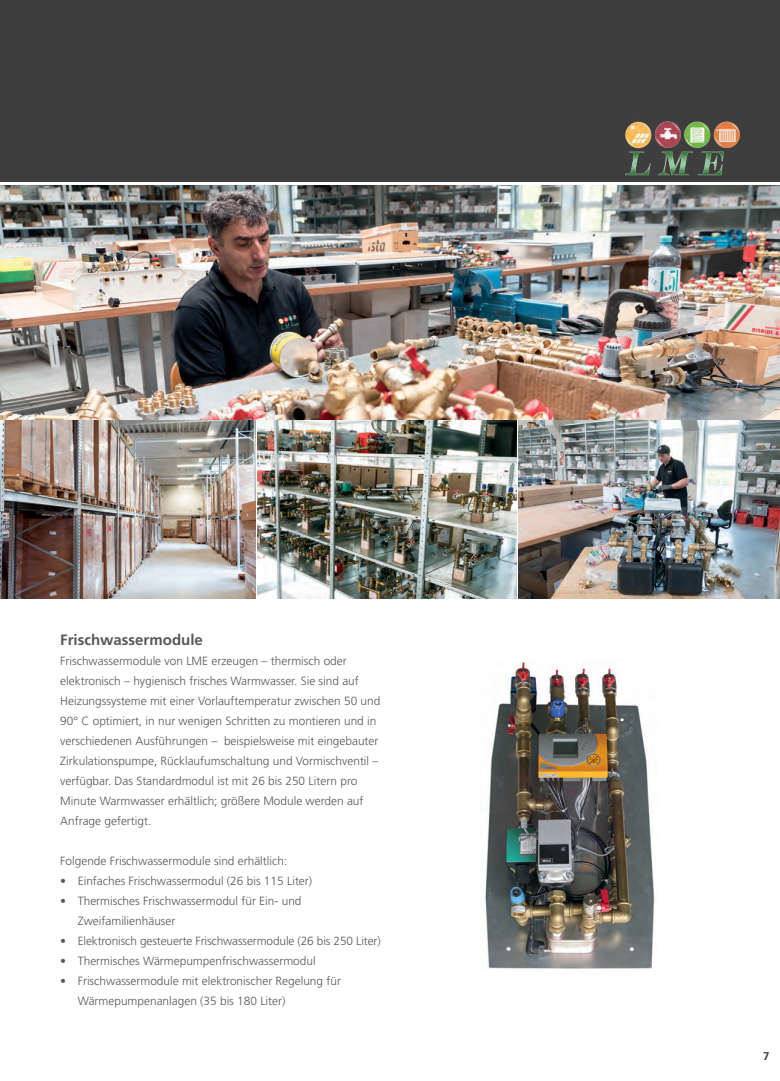
<style>
.page{position:relative;width:780px;height:1081px;background:#fff}
.page>*{position:absolute;margin:0;border:0;box-sizing:border-box;transform-origin:0 0}
.t1{font:700 15px "Frutiger LT Std";color:#57585a}
.t2{font:300 11.88px/20px "Frutiger LT Std";color:#57585a}
.t3{font:700 11.25px "Frutiger LT Std";color:#3e3e3f}
</style>
<div class="page">
<div style="left:0;top:0;width:780px;height:184px;background:#3e3e3f"></div>
<hr style="left:0;top:182px;width:780px;height:3px;background:#fff">
<img style="left:485px;top:662px;width:170px;height:307px">
<img style="left:0;top:185px;width:780px;height:234px">
<img style="left:258px;top:421px;width:258px;height:177px">
<img style="left:518px;top:421px;width:262px;height:177px">
<img style="left:0;top:421px;width:256px;height:177px">
<img style="left:625px;top:121px;width:115px;height:55px">
<p class="t1" style="left:60px;top:631px;width:144px">Frischwassermodule</p>
<p class="t2" style="left:60px;top:651px;width:321px">Frischwassermodule von LME erzeugen – thermisch oder elektronisch – hygienisch frisches Warmwasser. Sie sind auf Heizungssysteme mit einer Vorlauftemperatur zwischen 50 und 90° C optimiert, in nur wenigen Schritten zu montieren und in verschiedenen Ausführungen – beispielsweise mit eingebauter Zirkulationspumpe, Rücklaufumschaltung und Vormischventil – verfügbar. Das Standardmodul ist mit 26 bis 250 Litern pro Minute Warmwasser erhältlich; größere Module werden auf Anfrage gefertigt.</p>
<p class="t2" style="left:60px;top:851px;width:228px">Folgende Frischwassermodule sind erhältlich:</p>
<p class="t2" style="left:60px;top:871px;width:253px">• Einfaches Frischwassermodul (26 bis 115 Liter)</p>
<p class="t2" style="left:78px;top:891px;width:225px;text-indent:-18px">• Thermisches Frischwassermodul für Ein- und<br>Zweifamilienhäuser</p>
<p class="t2" style="left:60px;top:931px;width:322px">• Elektronisch gesteuerte Frischwassermodule (26 bis 250 Liter)</p>
<p class="t2" style="left:60px;top:951px;width:257px">• Thermisches Wärmepumpenfrischwassermodul</p>
<p class="t2" style="left:78px;top:971px;width:265px;text-indent:-18px">• Frischwassermodule mit elektronischer Regelung für<br>Wärmepumpenanlagen (35 bis 180 Liter)</p>
<p class="t3" style="left:763px;top:1050px;width:8px">7</p>
</div>
